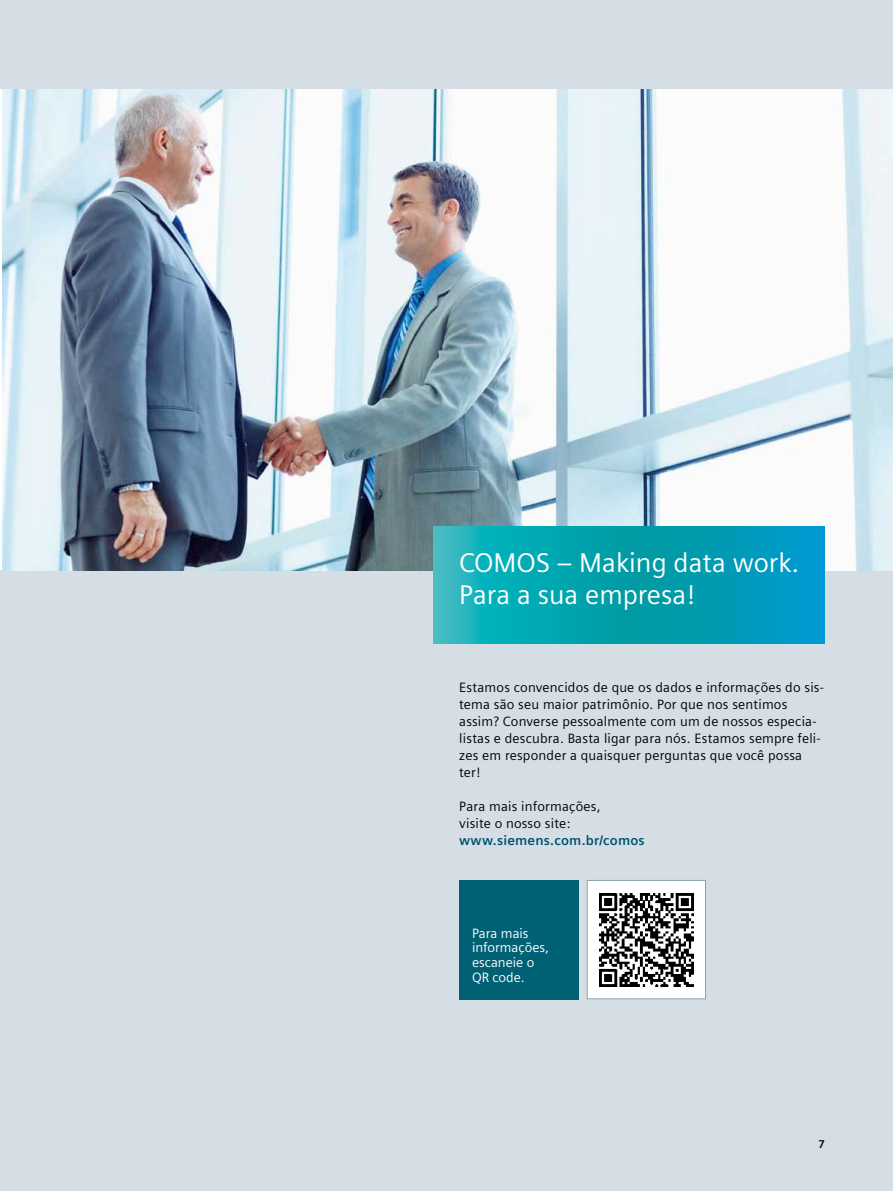
<style>
.page{position:relative;width:893px;height:1191px;background:#d4dee4}
.page>*{position:absolute;margin:0;border:0;box-sizing:border-box;transform-origin:0 0}
.t1{font:27px/32.4px "Siemens Sans Global";color:#fff}
.t2{font:13.5px/17px "Siemens Sans Global";letter-spacing:.015em;color:#000}
.t3{font:13.5px/14.9px "Siemens Sans Global";color:#fff}
.t4{font:700 13.5px "Siemens Sans Global";letter-spacing:.015em;color:#005070}
.t5{font:700 11.25px "Siemens Sans Global";color:#000}
</style>
<div class="page">
<div style="left:459px;top:880px;width:119px;height:119px;background:#006174"></div>
<div style="left:587px;top:880px;width:118px;height:118px;background:#fff"></div>
<img style="left:600px;top:893px;width:93px;height:93px">
<div style="left:587px;top:880px;width:119px;height:119px;border:1px solid #8ca3af"></div>
<img style="left:2px;top:89px;width:891px;height:481px">
<svg style="left:434px;top:526px;width:390px;height:117px;background:#05a2b5"></svg>
<h1 class="t1" style="left:459px;top:547px;width:341px">COMOS – Making data work.<br>Para a sua empresa!</h1>
<p class="t2" style="left:459px;top:679px;width:366px">Estamos convencidos de que os dados e informações do sis&shy;tema são seu maior patrimônio. Por que nos sentimos assim? Converse pessoalmente com um de nossos especia&shy;listas e descubra. Basta ligar para nós. Estamos sempre feli&shy;zes em responder a quaisquer perguntas que você possa ter!</p>
<p class="t2" style="left:459px;top:798px;width:143px">Para mais informações, visite o nosso site:</p>
<p class="t4" style="left:459px;top:832px;width:187px">www.siemens.com.br/comos</p>
<p class="t3" style="left:472px;top:926px;width:79px">Para mais informações, escaneie o<br>QR code.</p>
<p class="t5" style="left:818px;top:1137px;width:8px">7</p>
</div>
